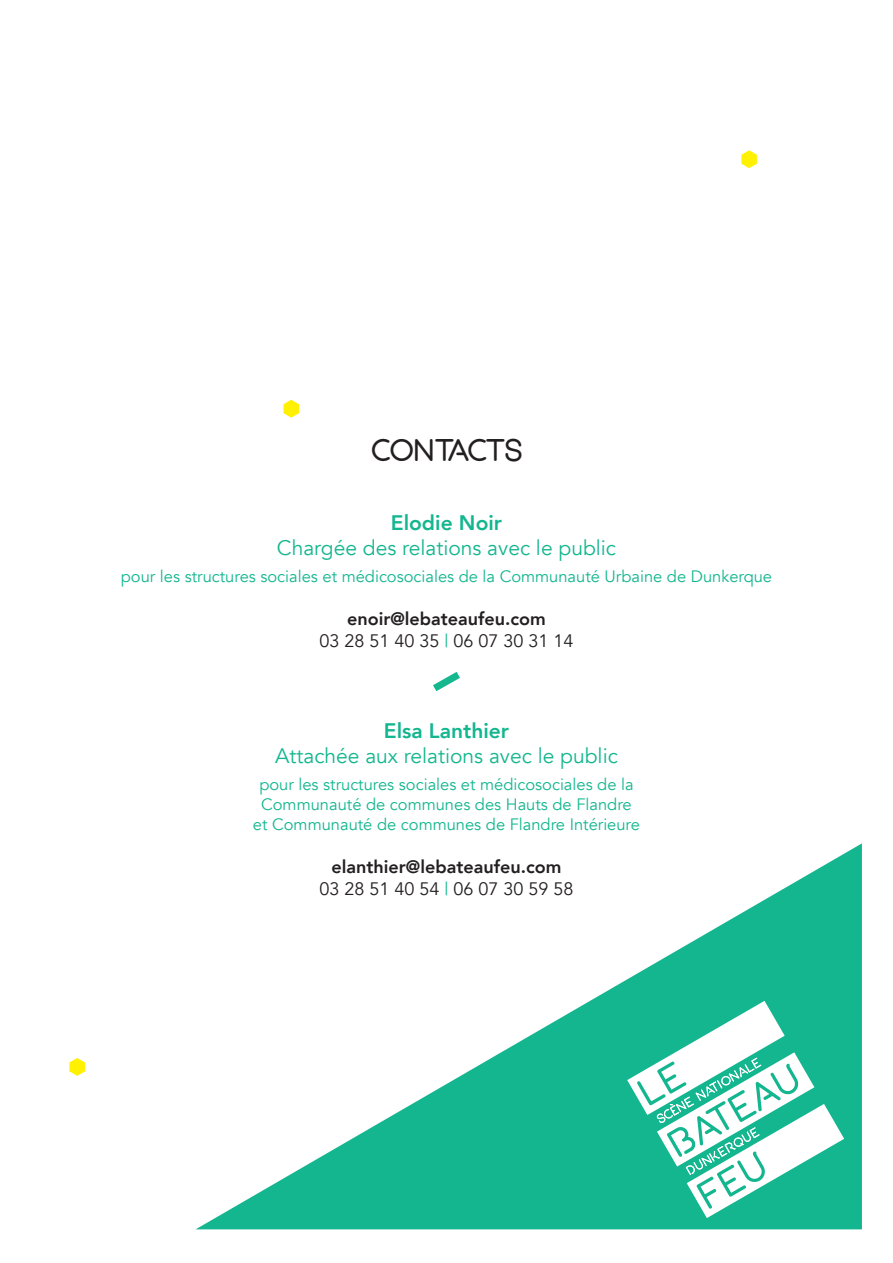
<style>
.page{position:relative;width:893px;height:1263px;background:#fff}
.page>*{position:absolute;margin:0;border:0;box-sizing:border-box;transform-origin:0 0}
.t1{font:30px "Porto";color:#231f20}
.t2{font:21px "Avenir";color:#13b68f}
.t3{font:800 21px "Avenir";color:#13b68f}
.t4{font:800 18px "Avenir";color:#231f20}
.t5{font:18px "Avenir";color:#231f20}
.t6{font:16.5px "Avenir";color:#13b68f}
.s1{color:#13b68f}
</style>
<div class="page">
<svg style="left:196px;top:843px;width:666px;height:386px"></svg>
<svg style="left:433px;top:672px;width:27px;height:19px"></svg>
<svg style="left:283px;top:400px;width:16px;height:18px"></svg>
<svg style="left:741px;top:150px;width:16px;height:18px"></svg>
<svg style="left:69px;top:1058px;width:16px;height:18px"></svg>
<svg style="left:627px;top:1001px;width:217px;height:217px"></svg>
<p class="t1" style="left:371px;top:434px;width:153px">CONTACTS</p>
<p class="t3" style="left:391px;top:506px;width:113px">Elodie Noir</p>
<p class="t2" style="left:277px;top:535px;width:341px">Chargée des relations avec le public</p>
<p class="t6" style="left:121px;top:566px;width:653px">pour les structures sociales et médicosociales de la Communauté Urbaine de Dunkerque</p>
<p class="t4" style="left:347px;top:605px;width:200px">enoir@lebateaufeu.com</p>
<p class="t5" style="left:319px;top:630px;width:256px">03 28 51 40 35 <span class="s1">|</span> 06 07 30 31 14</p>
<p class="t3" style="left:384px;top:714px;width:127px">Elsa Lanthier</p>
<p class="t2" style="left:275px;top:743px;width:344px">Attachée aux relations avec le public</p>
<p class="t6" style="left:259px;top:775px;width:376px">pour les structures sociales et médicosociales de la</p>
<p class="t6" style="left:261px;top:794px;width:372px">Communauté de communes des Hauts de Flandre</p>
<p class="t6" style="left:253px;top:814px;width:388px">et Communauté de communes de Flandre Intérieure</p>
<p class="t4" style="left:332px;top:853px;width:231px">elanthier@lebateaufeu.com</p>
<p class="t5" style="left:319px;top:878px;width:256px">03 28 51 40 54 <span class="s1">|</span> 06 07 30 59 58</p>
</div>
